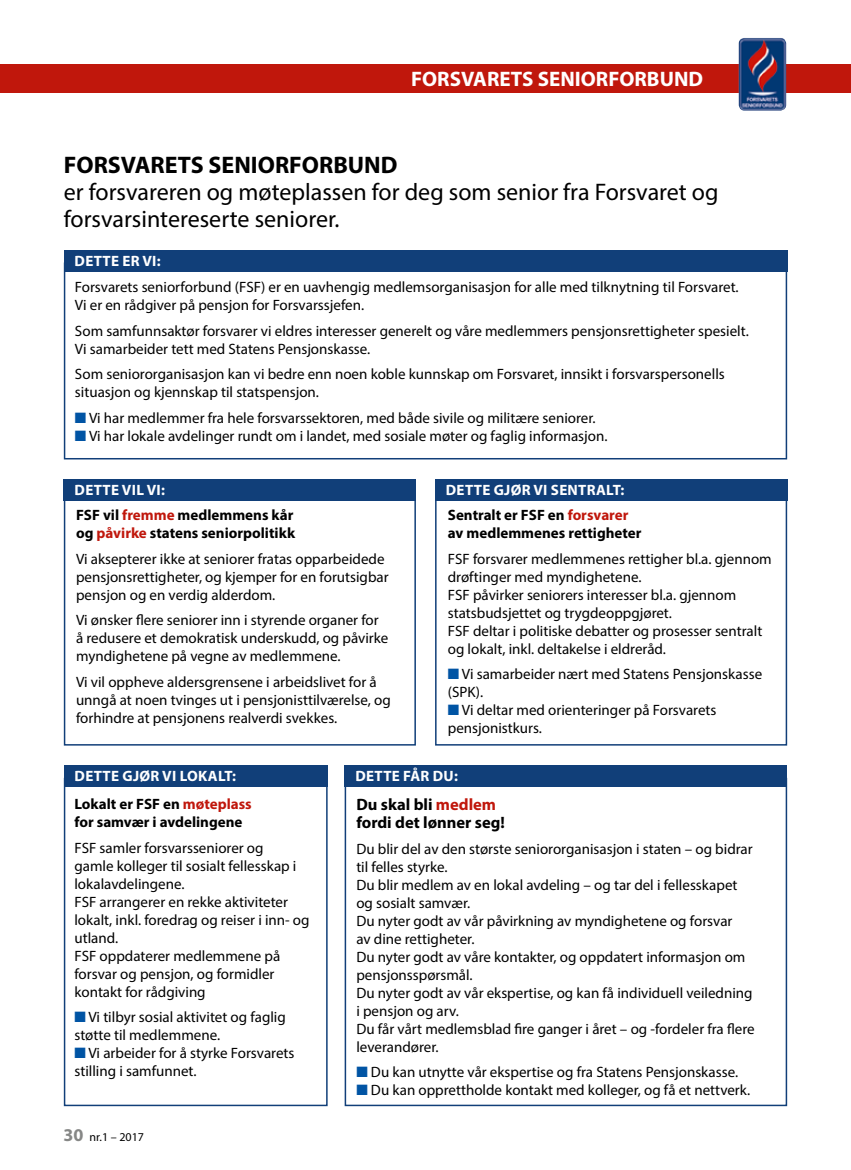
<style>
.page{position:relative;width:851px;height:1170px;background:#fff}
.page>*{position:absolute;margin:0;border:0;box-sizing:border-box;transform-origin:0 0}
.t1{font:24px/27px "Myriad Pro";color:#000}
.t2{font:700 24px "Myriad Pro";color:#000}
.t3{font:700 21px "Myriad Pro";color:#fff}
.t4{font:700 16.5px/18px "Myriad Pro";color:#000}
.t5{font:15px/18px "Myriad Pro";color:#000}
.t6{font:700 15px/18px "Myriad Pro";color:#000}
.t7{font:700 15px "Myriad Pro";letter-spacing:.02em;color:#fff}
.t8{font:12px "Myriad Pro";color:#000}
.s1{color:#0054a4}
.s2{color:#c0170c}
.s3{font-weight:700;font-size:18px;color:#868786}
</style>
<div class="page">
<div style="left:64px;top:262px;width:723px;height:197px;border:2px solid #113f79"></div>
<div style="left:0;top:64px;width:850px;height:28px;background:#c0170c"></div>
<img style="left:738px;top:38px;width:48px;height:73px">
<div style="left:64px;top:250px;width:723px;height:22px;background:#113f79"></div>
<div style="left:64px;top:491px;width:352px;height:254px;border:2px solid #113f79"></div>
<div style="left:64px;top:479px;width:352px;height:21px;background:#113f79"></div>
<div style="left:64px;top:777px;width:263px;height:329px;border:2px solid #113f79"></div>
<div style="left:64px;top:765px;width:263px;height:22px;background:#113f79"></div>
<div style="left:435px;top:491px;width:352px;height:254px;border:2px solid #113f79"></div>
<div style="left:435px;top:479px;width:352px;height:21px;background:#113f79"></div>
<div style="left:344px;top:777px;width:443px;height:329px;border:2px solid #113f79"></div>
<div style="left:344px;top:765px;width:443px;height:22px;background:#113f79"></div>
<h2 class="t3" style="left:411px;top:65px;width:293px">FORSVARETS SENIORFORBUND</h2>
<h1 class="t2" style="left:64px;top:149px;width:335px">FORSVARETS SENIORFORBUND</h1>
<h1 class="t1" style="left:64px;top:178px;width:656px">er forsvareren og møteplassen for deg som senior fra Forsvaret og forsvarsintereserte seniorer.</h1>
<p class="t7" style="left:75px;top:251px;width:87px">DETTE ER VI:</p>
<p class="t5" style="left:75px;top:278px;width:665px">Forsvarets seniorforbund (FSF) er en uavhengig medlemsorganisasjon for alle med tilknytning til Forsvaret.<br>Vi er en rådgiver på pensjon for Forsvarssjefen.</p>
<p class="t5" style="left:75px;top:321px;width:675px">Som samfunnsaktør forsvarer vi eldres interesser generelt og våre medlemmers pensjonsrettigheter spesielt.<br>Vi samarbeider tett med Statens Pensjonskasse.</p>
<p class="t5" style="left:75px;top:365px;width:651px">Som seniororganisasjon kan vi bedre enn noen koble kunnskap om Forsvaret, innsikt i forsvarspersonells situasjon og kjennskap til statspensjon.</p>
<p class="t5" style="left:75px;top:408px;width:522px"><span class="s1">■</span> Vi har medlemmer fra hele forsvarssektoren, med både sivile og militære seniorer.</p>
<p class="t5" style="left:75px;top:426px;width:534px"><span class="s1">■</span> Vi har lokale avdelinger rundt om i landet, med sosiale møter og faglig informasjon.</p>
<p class="t7" style="left:75px;top:480px;width:92px">DETTE VIL VI:</p>
<p class="t6" style="left:76px;top:505px;width:220px">FSF vil <span class="s2">fremme</span> medlemmens kår og <span class="s2">påvirke</span> statens seniorpolitikk</p>
<p class="t5" style="left:76px;top:549px;width:314px">Vi aksepterer ikke at seniorer fratas opparbeidede pensjonsrettigheter, og kjemper for en forutsigbar pensjon og en verdig alderdom.</p>
<p class="t5" style="left:76px;top:611px;width:314px">Vi ønsker flere seniorer inn i styrende organer for å redusere et demokratisk underskudd, og påvirke myndighetene på vegne av medlemmene.</p>
<p class="t5" style="left:76px;top:672px;width:316px">Vi vil oppheve aldersgrensene i arbeidslivet for å unngå at noen tvinges ut i pensjonisttilværelse, og forhindre at pensjonens realverdi svekkes.</p>
<p class="t7" style="left:446px;top:480px;width:180px">DETTE GJØR VI SENTRALT:</p>
<p class="t6" style="left:448px;top:505px;width:195px">Sentralt er FSF en <span class="s2">forsvarer </span>av medlemmenes rettigheter</p>
<p class="t5" style="left:448px;top:549px;width:325px">FSF forsvarer medlemmenes rettigher bl.a. gjennom drøftinger med myndighetene.<br>FSF påvirker seniorers interesser bl.a. gjennom statsbudsjettet og trygdeoppgjøret.<br>FSF deltar i politiske debatter og prosesser sentralt og lokalt, inkl. deltakelse i eldreråd.</p>
<p class="t5" style="left:448px;top:665px;width:316px"><span class="s1">■</span> Vi samarbeider nært med Statens Pensjonskasse (SPK).</p>
<p class="t5" style="left:448px;top:701px;width:270px"><span class="s1">■</span> Vi deltar med orienteringer på Forsvarets pensjonistkurs.</p>
<p class="t7" style="left:75px;top:766px;width:163px">DETTE GJØR VI LOKALT:</p>
<p class="t6" style="left:74px;top:794px;width:179px">Lokalt er FSF en <span class="s2">møteplass </span>for samvær i avdelingene</p>
<p class="t5" style="left:74px;top:838px;width:237px">FSF samler forsvarsseniorer og<br>gamle kolleger til sosialt fellesskap i lokalavdelingene.<br>FSF arrangerer en rekke aktiviteter lokalt, inkl. foredrag og reiser i inn- og utland.<br>FSF oppdaterer medlemmene på forsvar og pensjon, og formidler kontakt for rådgiving</p>
<p class="t5" style="left:74px;top:1007px;width:213px"><span class="s1">■</span> Vi tilbyr sosial aktivitet og faglig støtte til medlemmene.</p>
<p class="t5" style="left:74px;top:1043px;width:221px"><span class="s1">■</span> Vi arbeider for å styrke Forsvarets stilling i samfunnet.</p>
<p class="t8" style="left:63px;top:1128px;width:82px"><span class="s3">30</span> nr.1 – 2017</p>
<p class="t7" style="left:355px;top:766px;width:104px">DETTE FÅR DU:</p>
<p class="t4" style="left:356px;top:795px;width:150px">Du skal bli <span class="s2">medlem </span>fordi det lønner seg!</p>
<p class="t5" style="left:356px;top:839px;width:400px">Du blir del av den største seniororganisasjon i staten – og bidrar til felles styrke.<br>Du blir medlem av en lokal avdeling – og tar del i fellesskapet og sosialt samvær.<br>Du nyter godt av vår påvirkning av myndighetene og forsvar<br>av dine rettigheter.<br>Du nyter godt av våre kontakter, og oppdatert informasjon om pensjonsspørsmål.<br>Du nyter godt av vår ekspertise, og kan få individuell veiledning i pensjon og arv.<br>Du får vårt medlemsblad fire ganger i året – og -fordeler fra flere leverandører.</p>
<p class="t5" style="left:356px;top:1062px;width:383px"><span class="s1">■</span> Du kan utnytte vår ekspertise og fra Statens Pensjonskasse.</p>
<p class="t5" style="left:356px;top:1080px;width:395px"><span class="s1">■</span> Du kan opprettholde kontakt med kolleger, og få et nettverk.</p>
</div>
